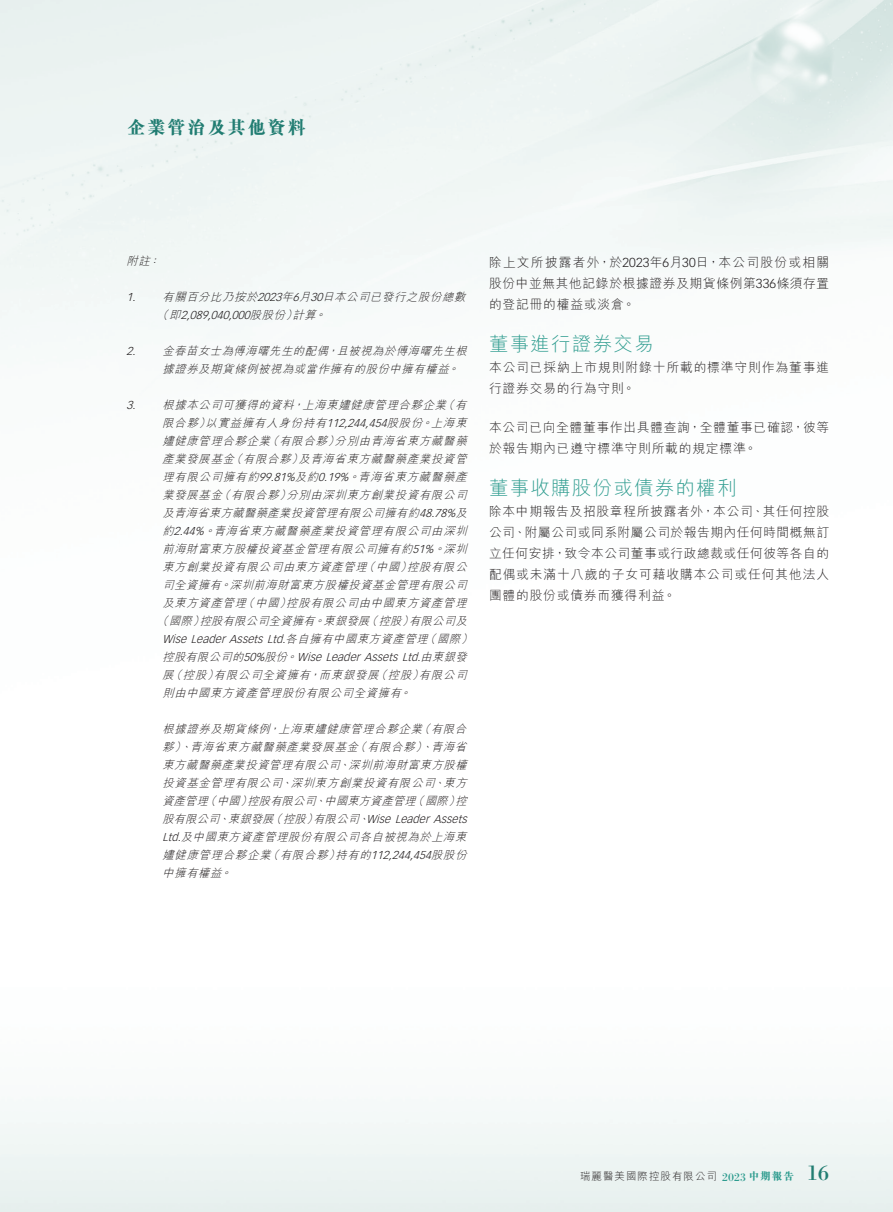
<style>
.page{position:relative;width:893px;height:1212px;background:#fff}
.page>*{position:absolute;margin:0;border:0;box-sizing:border-box;transform-origin:0 0}
.t1{font:22.5px "Bodoni Std";color:#217d72}
.t2{font:300 19.5px "M Hei HK";letter-spacing:.065em;color:#2e9c8f}
.t3{font:800 18px "M Sung HK";letter-spacing:.11em;color:#217d72}
.t4{font:300 12.75px/21px "M Hei HK";letter-spacing:.065em;color:#231f20;text-align:justify}
.t5{font:12px "Bodoni Std";color:#2e9c8f}
.t6{font:italic 300 11.25px/18px "M Hei HK";color:#231f20}
.t7{font:italic 300 11.25px "Vectora LT Std";color:#231f20}
.t8{font:300 10.5px "M Hei HK";letter-spacing:.095em;color:#231f20}
.t9{font:800 10.5px "M Sung HK";color:#2e9c8f}
.s1{font-family:"Vectora LT Std"}
.s2{font-family:"M Hei HK"}
</style>
<div class="page">
<h3 class="t3" style="left:128px;top:118px;width:180px">企業管治及其他資料</h3>
<p class="t6" style="left:126px;top:252px;width:28px">附註</p>
<p class="t6" style="left:148px;top:252px;width:16px">：</p>
<p class="t7" style="left:126px;top:291px;width:14px">1.</p>
<p class="t6" style="left:162px;top:288px;width:100px">有關百分比乃按於</p>
<p class="t6" style="left:282px;top:288px;width:16px">年</p>
<p class="t6" style="left:322px;top:288px;width:147px">日本公司已發行之股份總數</p>
<p class="t6" style="left:293px;top:288px;width:22px">月<span class="s1">6</span></p>
<p class="t7" style="left:258px;top:291px;width:29px">2023</p>
<p class="t7" style="left:310px;top:291px;width:17px">30</p>
<p class="t6" style="left:157px;top:306px;width:16px">（</p>
<p class="t6" style="left:286px;top:306px;width:16px">）</p>
<p class="t6" style="left:250px;top:306px;width:70px">股股份計算</p>
<p class="t6" style="left:169px;top:306px;width:16px">即</p>
<p class="t7" style="left:181px;top:309px;width:74px">2,089,040,000</p>
<p class="t6" style="left:315px;top:306px;width:16px">。</p>
<p class="t7" style="left:126px;top:345px;width:14px">2.</p>
<p class="t6" style="left:162px;top:342px;width:170px">金春苗女士為傅海曙先生的配偶</p>
<p class="t6" style="left:337px;top:342px;width:134px">且被視為於傅海曙先生根</p>
<p class="t6" style="left:327px;top:342px;width:16px">，</p>
<p class="t6" style="left:162px;top:360px;width:291px">據證券及期貨條例被視為或當作擁有的股份中擁有權益</p>
<p class="t6" style="left:447px;top:360px;width:16px">。</p>
<p class="t7" style="left:126px;top:399px;width:14px">3.</p>
<p class="t6" style="left:303px;top:396px;width:148px">上海東嫿健康管理合夥企業</p>
<p class="t6" style="left:443px;top:396px;width:16px">（</p>
<p class="t6" style="left:162px;top:396px;width:136px">根據本公司可獲得的資料</p>
<p class="t6" style="left:455px;top:396px;width:16px">有</p>
<p class="t6" style="left:293px;top:396px;width:16px">，</p>
<p class="t6" style="left:162px;top:414px;width:168px">限合夥以實益擁有人身份持有</p>
<p class="t6" style="left:199px;top:414px;width:16px">）</p>
<p class="t6" style="left:431px;top:414px;width:40px">上海東</p>
<p class="t6" style="left:387px;top:414px;width:40px">股股份</p>
<p class="t7" style="left:327px;top:417px;width:65px">112,244,454</p>
<p class="t6" style="left:421px;top:414px;width:16px">。</p>
<p class="t6" style="left:267px;top:432px;width:16px">（</p>
<p class="t6" style="left:280px;top:432px;width:192px">有限合夥分別由青海省東方藏醫藥</p>
<p class="t6" style="left:328px;top:432px;width:16px">）</p>
<p class="t6" style="left:243px;top:432px;width:228px;text-indent:-81px">嫿健康管理合夥企業<br>有限合夥及青海省東方藏醫藥產業投資管</p>
<p class="t6" style="left:231px;top:450px;width:16px">（</p>
<p class="t6" style="left:291px;top:450px;width:16px">）</p>
<p class="t6" style="left:162px;top:450px;width:76px">產業發展基金</p>
<p class="t6" style="left:231px;top:468px;width:240px;text-indent:-69px">理有限公司擁有約<br>有限合夥分別由深圳東方創業投資有限公司</p>
<p class="t6" style="left:358px;top:468px;width:113px">青海省東方藏醫藥產</p>
<p class="t6" style="left:295px;top:468px;width:28px">及約</p>
<p class="t7" style="left:259px;top:471px;width:41px">99.81%</p>
<p class="t7" style="left:318px;top:471px;width:35px">0.19%</p>
<p class="t6" style="left:348px;top:468px;width:16px">。</p>
<p class="t6" style="left:219px;top:486px;width:16px">（</p>
<p class="t6" style="left:279px;top:486px;width:16px">）</p>
<p class="t6" style="left:162px;top:486px;width:64px">業發展基金</p>
<p class="t6" style="left:214px;top:504px;width:257px;text-indent:-51px">及青海省東方藏醫藥產業投資管理有限公司擁有約<br>青海省東方藏醫藥產業投資管理有限公司由深圳</p>
<p class="t6" style="left:455px;top:504px;width:16px">及</p>
<p class="t7" style="left:419px;top:507px;width:41px">48.78%</p>
<p class="t6" style="left:162px;top:522px;width:16px">約</p>
<p class="t7" style="left:174px;top:525px;width:35px">2.44%</p>
<p class="t6" style="left:204px;top:522px;width:16px">。</p>
<p class="t6" style="left:376px;top:540px;width:95px;text-indent:-214px">前海財富東方股權投資基金管理有限公司擁有約<br>中國控股有限公</p>
<p class="t6" style="left:443px;top:540px;width:28px">深圳</p>
<p class="t7" style="left:412px;top:543px;width:26px">51%</p>
<p class="t6" style="left:433px;top:540px;width:16px">。</p>
<p class="t6" style="left:364px;top:558px;width:16px">（</p>
<p class="t6" style="left:400px;top:558px;width:16px">）</p>
<p class="t6" style="left:230px;top:558px;width:241px;text-indent:-67px">東方創業投資有限公司由東方資產管理<br>深圳前海財富東方股權投資基金管理有限公司</p>
<p class="t6" style="left:162px;top:576px;width:63px">司全資擁有</p>
<p class="t6" style="left:220px;top:576px;width:16px">。</p>
<p class="t6" style="left:243px;top:594px;width:16px">（</p>
<p class="t6" style="left:279px;top:594px;width:16px">）</p>
<p class="t6" style="left:162px;top:594px;width:88px">及東方資產管理</p>
<p class="t6" style="left:255px;top:594px;width:216px">中國控股有限公司由中國東方資產管理</p>
<p class="t6" style="left:169px;top:612px;width:150px">國際控股有限公司全資擁有</p>
<p class="t6" style="left:157px;top:612px;width:16px">（</p>
<p class="t6" style="left:193px;top:612px;width:16px">）</p>
<p class="t6" style="left:366px;top:612px;width:16px">（</p>
<p class="t6" style="left:402px;top:612px;width:16px">）</p>
<p class="t6" style="left:324px;top:612px;width:50px">東銀發展</p>
<p class="t6" style="left:379px;top:612px;width:92px">控股有限公司及</p>
<p class="t6" style="left:314px;top:612px;width:16px">。</p>
<p class="t7" style="left:162px;top:633px;width:270px">Wise Leader Assets Ltd <span class="s2">各自擁有中國東方資產管理</span></p>
<p class="t7" style="left:283px;top:633px;width:8px">.</p>
<p class="t7" style="left:297px;top:651px;width:174px">Wise Leader Assets Ltd <span class="s2">由東銀發</span></p>
<p class="t7" style="left:417px;top:651px;width:8px">.</p>
<p class="t6" style="left:425px;top:630px;width:16px">（</p>
<p class="t6" style="left:461px;top:630px;width:16px">(</p>
<p class="t6" style="left:437px;top:630px;width:28px">國際</p>
<p class="t6" style="left:162px;top:648px;width:85px">控股有限公司的</p>
<p class="t6" style="left:264px;top:648px;width:27px">股份</p>
<p class="t7" style="left:243px;top:651px;width:26px">50%</p>
<p class="t6" style="left:286px;top:648px;width:16px">。</p>
<p class="t6" style="left:183px;top:666px;width:132px">控股有限公司全資擁有</p>
<p class="t6" style="left:170px;top:666px;width:16px">（</p>
<p class="t6" style="left:207px;top:666px;width:16px">）</p>
<p class="t6" style="left:375px;top:666px;width:16px">（</p>
<p class="t6" style="left:412px;top:666px;width:16px">）</p>
<p class="t6" style="left:319px;top:666px;width:64px">而東銀發展</p>
<p class="t6" style="left:388px;top:666px;width:83px">控股有限公司</p>
<p class="t6" style="left:162px;top:666px;width:16px">展</p>
<p class="t6" style="left:309px;top:666px;width:16px">，</p>
<p class="t6" style="left:162px;top:684px;width:243px">則由中國東方資產管理股份有限公司全資擁有</p>
<p class="t6" style="left:400px;top:684px;width:16px">。</p>
<p class="t6" style="left:279px;top:720px;width:148px">上海東嫿健康管理合夥企業</p>
<p class="t6" style="left:419px;top:720px;width:16px">（</p>
<p class="t6" style="left:431px;top:720px;width:40px">有限合</p>
<p class="t6" style="left:162px;top:720px;width:112px">根據證券及期貨條例</p>
<p class="t6" style="left:269px;top:720px;width:16px">，</p>
<p class="t6" style="left:174px;top:738px;width:22px">）、</p>
<p class="t6" style="left:190px;top:738px;width:172px">青海省東方藏醫藥產業發展基金</p>
<p class="t6" style="left:355px;top:738px;width:16px">（</p>
<p class="t6" style="left:415px;top:738px;width:22px">）、</p>
<p class="t6" style="left:431px;top:738px;width:40px">青海省</p>
<p class="t6" style="left:367px;top:738px;width:52px">有限合夥</p>
<p class="t6" style="left:162px;top:738px;width:16px">夥</p>
<p class="t6" style="left:349px;top:756px;width:123px">深圳前海財富東方股權</p>
<p class="t6" style="left:162px;top:756px;width:182px">東方藏醫藥產業投資管理有限公司</p>
<p class="t6" style="left:339px;top:756px;width:16px">、</p>
<p class="t6" style="left:291px;top:774px;width:148px">深圳東方創業投資有限公司</p>
<p class="t6" style="left:443px;top:774px;width:28px">東方</p>
<p class="t6" style="left:162px;top:774px;width:124px">投資基金管理有限公司</p>
<p class="t6" style="left:281px;top:774px;width:16px">、</p>
<p class="t6" style="left:433px;top:774px;width:16px">、</p>
<p class="t6" style="left:205px;top:792px;width:16px">（</p>
<p class="t6" style="left:241px;top:792px;width:16px">）</p>
<p class="t6" style="left:413px;top:792px;width:16px">（</p>
<p class="t6" style="left:448px;top:792px;width:16px">）</p>
<p class="t6" style="left:325px;top:792px;width:96px">中國東方資產管理</p>
<p class="t6" style="left:162px;top:792px;width:50px">資產管理</p>
<p class="t6" style="left:217px;top:792px;width:103px">中國控股有限公司</p>
<p class="t6" style="left:425px;top:792px;width:46px">國際控</p>
<p class="t6" style="left:315px;top:792px;width:16px">、</p>
<p class="t6" style="left:271px;top:810px;width:16px">（</p>
<p class="t6" style="left:307px;top:810px;width:16px">）</p>
<p class="t6" style="left:228px;top:810px;width:50px">東銀發展</p>
<p class="t6" style="left:162px;top:810px;width:309px">股有限公司<br><span class="s1">Ltd</span> 及中國東方資產管理股份有限公司各自被視為於上海東</p>
<p class="t7" style="left:178px;top:831px;width:8px">.</p>
<p class="t6" style="left:431px;top:846px;width:40px">股股份</p>
<p class="t7" style="left:283px;top:813px;width:189px"><span class="s2">控股有限公司</span> Wise Leader Assets</p>
<p class="t6" style="left:218px;top:810px;width:16px">、</p>
<p class="t6" style="left:358px;top:810px;width:16px">、</p>
<p class="t6" style="left:268px;top:846px;width:16px">（</p>
<p class="t6" style="left:328px;top:846px;width:16px">）</p>
<p class="t6" style="left:220px;top:846px;width:55px;text-indent:-58px">嫿健康管理合夥企業。</p>
<p class="t6" style="left:280px;top:846px;width:95px">有限合夥持有的</p>
<p class="t7" style="left:371px;top:849px;width:65px">112,244,454</p>
<p class="t6" style="left:162px;top:864px;width:64px">中擁有權益</p>
<p class="t4" style="left:489px;top:251px;width:342px">除上文所披露者外，於<span class="s1">2023</span>年月<span class="s1">6 30</span>日，本公司股份或相關股份中並無其他記錄於根據證券及期貨條例第<span class="s1">336</span>條須存置的登記冊的權益或淡倉。</p>
<h2 class="t2" style="left:489px;top:333px;width:166px">董事進行證券交易</h2>
<p class="t4" style="left:489px;top:356px;width:342px">本公司已採納上市規則附錄十所載的標準守則作為董事進行證券交易的行為守則。</p>
<p class="t4" style="left:489px;top:416px;width:342px">本公司已向全體董事作出具體查詢，全體董事已確認，彼等於報告期內已遵守標準守則所載的規定標準。</p>
<h2 class="t2" style="left:489px;top:477px;width:249px">董事收購股份或債券的權利</h2>
<p class="t4" style="left:489px;top:500px;width:342px">除本中期報告及招股章程所披露者外，本公司、其任何控股公司、附屬公司或同系附屬公司於報告期內任何時間概無訂立任何安排，致令本公司董事或行政總裁或任何彼等各自的配偶或未滿十八歲的子女可藉收購本公司或任何其他法人團體的股份或債券而獲得利益。</p>
<p class="t8" style="left:580px;top:1171px;width:138px">瑞麗醫美國際控股有限公司</p>
<p class="t9" style="left:749px;top:1171px;width:46px">中期報告</p>
<p class="t5" style="left:722px;top:1169px;width:25px">2023</p>
<h1 class="t1" style="left:807px;top:1159px;width:24px">16</h1>
</div>
